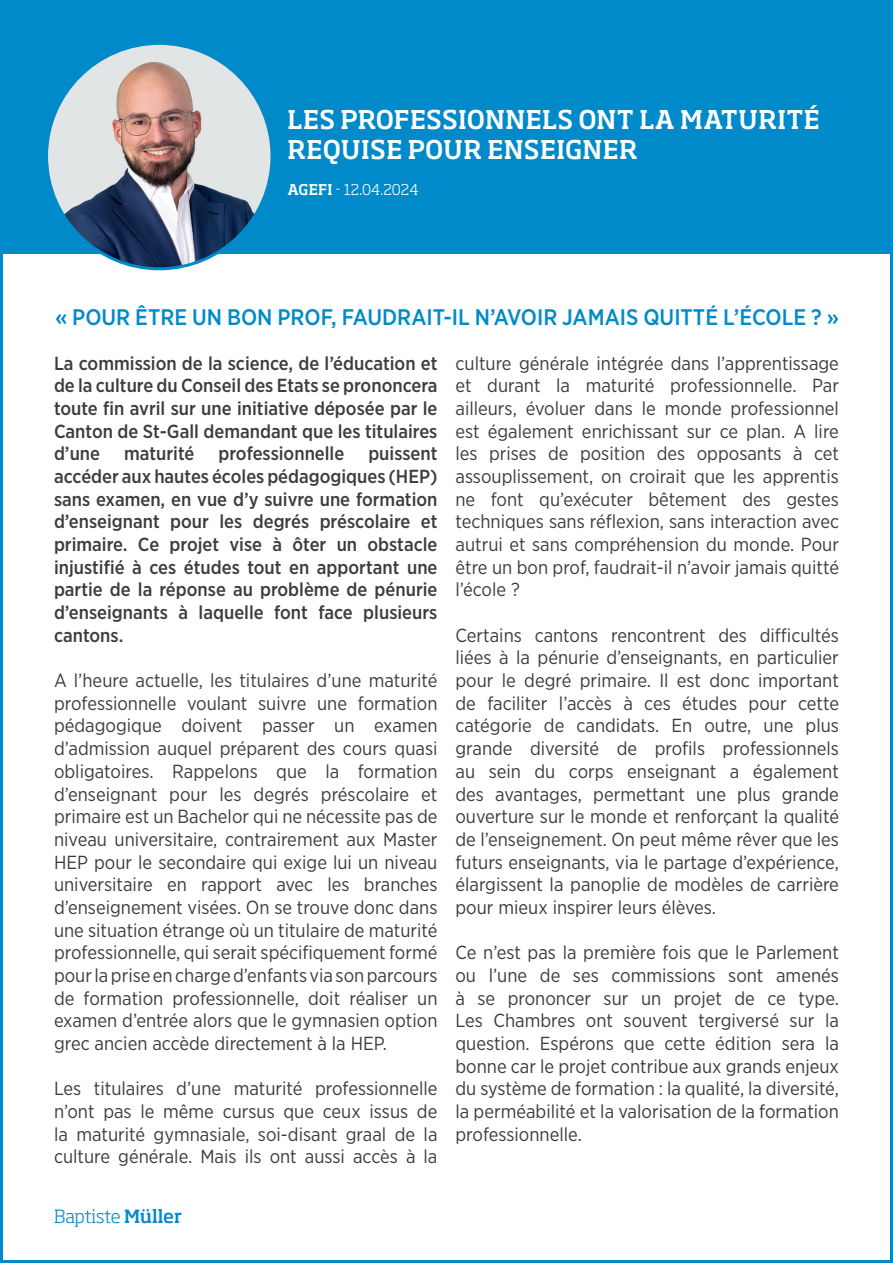
<style>
.page{position:relative;width:893px;height:1263px;background:#fff}
.page>*{position:absolute;margin:0;border:0;box-sizing:border-box;transform-origin:0 0}
.t1{font:500 25.5px/30.6px "Soho Std";letter-spacing:.015em;color:#fff}
.t2{font:500 22.5px "Gotham Narrow";color:#008ac9}
.t3{font:18.9px/22.6px "Gotham Narrow";color:#3d3c3f;text-align:justify}
.t4{font:500 18.9px/22.6px "Gotham Narrow";color:#3d3c3f;text-align:justify}
.t5{font:300 18px "Soho Pro";letter-spacing:-.025em;color:#008ac9}
.t6{font:300 14.7px "Soho Std";color:#fff}
.s1{font-weight:500}
</style>
<div class="page">
<div style="left:0;top:0;width:893px;height:253px;background:#008ac9"></div>
<img style="left:47px;top:43px;width:225px;height:226px;border-radius:113px">
<p class="t1" style="left:288px;top:103px;width:534px">LES PROFESSIONNELS ONT LA MATURITÉ<br>REQUISE POUR ENSEIGNER</p>
<p class="t6" style="left:288px;top:180px;width:132px"><span class="s1">AGEFI</span> - 12.04.2024</p>
<p class="t2" style="left:55px;top:302px;width:785px">« POUR ÊTRE UN BON PROF, FAUDRAIT-IL N’AVOIR JAMAIS QUITTÉ L’ÉCOLE ? »</p>
<p class="t4" style="left:54px;top:351px;width:385px">La commission de la science, de l’éducation et de la culture du Conseil des Etats se prononcera toute fin avril sur une initiative déposée par le Canton de St-Gall demandant que les titulaires d’une</p>
<p class="t4" style="left:124px;top:442px;width:72px">maturité</p>
<p class="t4" style="left:218px;top:442px;width:127px">professionnelle</p>
<p class="t4" style="left:54px;top:442px;width:385px;text-indent:314px">puissent accéder aux hautes écoles pédagogiques (HEP) sans examen, en vue d’y suivre une formation d’enseignant pour les degrés préscolaire et primaire. Ce projet vise à ôter un obstacle injustifié à ces études tout en apportant une partie de la réponse au problème de pénurie d’enseignants à laquelle font face plusieurs cantons.</p>
<p class="t3" style="left:54px;top:669px;width:385px">A l’heure actuelle, les titulaires d’une maturité professionnelle voulant suivre une formation pédagogique doivent passer un examen d’admission auquel préparent des cours quasi obligatoires. Rappelons que la formation d’enseignant pour les degrés préscolaire et primaire est un Bachelor qui ne nécessite pas de niveau universitaire, contrairement aux Master HEP pour le secondaire qui exige lui un niveau universitaire en rapport avec les branches d’enseignement visées. On se trouve donc dans une situation étrange où un titulaire de maturité professionnelle, qui serait spécifiquement formé pour la prise en charge d’enfants via son parcours de formation professionnelle, doit réaliser un examen d’entrée alors que le gymnasien option grec ancien accède directement à la HEP.</p>
<p class="t3" style="left:54px;top:1077px;width:385px">Les titulaires d’une maturité professionnelle n’ont pas le même cursus que ceux issus de la maturité gymnasiale, soi-disant graal de la culture générale. Mais ils ont aussi accès à la</p>
<p class="t5" style="left:54px;top:1202px;width:130px">Baptiste <span class="s1">Müller</span></p>
<p class="t3" style="left:455px;top:351px;width:385px">culture générale intégrée dans l’apprentissage et durant la maturité professionnelle. Par ailleurs, évoluer dans le monde professionnel est également enrichissant sur ce plan. A lire les prises de position des opposants à cet assouplissement, on croirait que les apprentis ne font qu’exécuter bêtement des gestes techniques sans réflexion, sans interaction avec autrui et sans compréhension du monde. Pour être un bon prof, faudrait-il n’avoir jamais quitté l’école ?</p>
<p class="t3" style="left:455px;top:623px;width:385px">Certains cantons rencontrent des difficultés liées à la pénurie d’enseignants, en particulier pour le degré primaire. Il est donc important de faciliter l’accès à ces études pour cette catégorie de candidats. En outre, une plus grande diversité de profils professionnels au sein du corps enseignant a également des avantages, permettant une plus grande ouverture sur le monde et renforçant la qualité de l’enseignement. On peut même rêver que les futurs enseignants, via le partage d’expérience, élargissent la panoplie de modèles de carrière pour mieux inspirer leurs élèves.</p>
<p class="t3" style="left:455px;top:941px;width:385px">Ce n’est pas la première fois que le Parlement ou l’une de ses commissions sont amenés à se prononcer sur un projet de ce type.<br>Les Chambres ont souvent tergiversé sur la question. Espérons que cette édition sera la bonne car le projet contribue aux grands enjeux du système de formation : la qualité, la diversité, la perméabilité et la valorisation de la formation professionnelle.</p>
</div>
